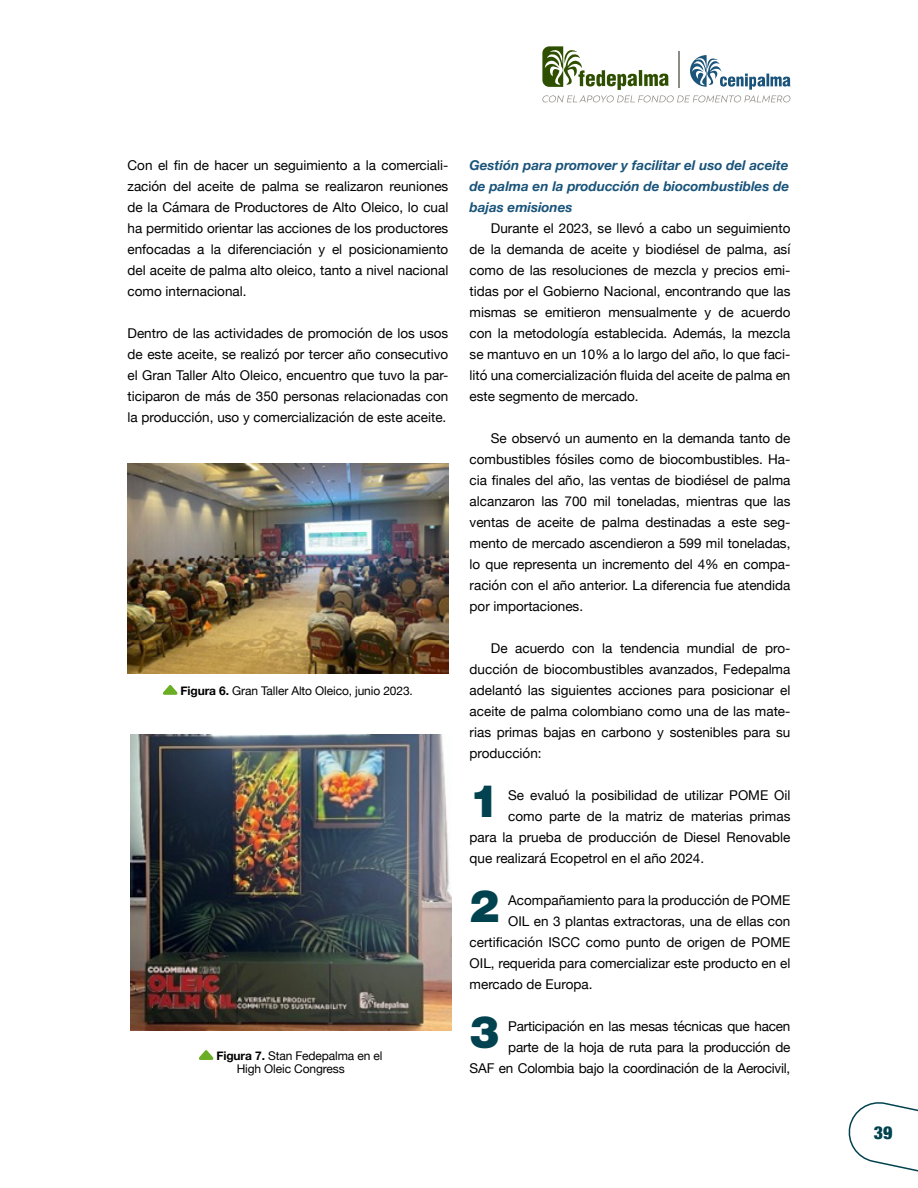
<style>
.page{position:relative;width:918px;height:1188px;background:#fff}
.page>*{position:absolute;margin:0;border:0;box-sizing:border-box;transform-origin:0 0}
.t1{font:900 45px "Helvetica Neue";color:#00424f}
.t2{font:900 condensed 18px "Helvetica Neue";color:#00424f}
.t3{font:13.5px/21px "Helvetica Neue";color:#000;text-align:justify}
.t4{font:italic 700 13.5px/21px "Helvetica Neue";color:#1a547a;text-align:justify}
.t5{font:12px/12.9px "Helvetica Neue";letter-spacing:-.01em;color:#000}
.s1{font-weight:700}
</style>
<div class="page">
<img style="left:128px;top:464px;width:320px;height:210px">
<svg style="left:163px;top:685px;width:15px;height:10px"></svg>
<svg style="left:198px;top:1050px;width:16px;height:10px"></svg>
<img style="left:130px;top:734px;width:321px;height:297px">
<svg style="left:848px;top:1102px;width:70px;height:70px"></svg>
<svg style="left:542px;top:46px;width:249px;height:56px"></svg>
<p class="t3" style="left:128px;top:155px;width:322px">Con el fin de hacer un seguimiento a la comerciali&shy;zación del aceite de palma se realizaron reuniones de la Cámara de Productores de Alto Oleico, lo cual ha permitido orientar las acciones de los productores enfocadas a la diferenciación y el posicionamiento del aceite de palma alto oleico, tanto a nivel nacional como internacional.</p>
<p class="t3" style="left:128px;top:323px;width:322px">Dentro de las actividades de promoción de los usos de este aceite, se realizó por tercer año consecutivo el Gran Taller Alto Oleico, encuentro que tuvo la par&shy;ticiparon de más de 350 personas relacionadas con la producción, uso y comercialización de este aceite.</p>
<p class="t5" style="left:181px;top:685px;width:234px"><span class="s1">Figura 6.</span> Gran Taller Alto Oleico, junio 2023.</p>
<p class="t5" style="left:237px;top:1050px;width:147px;text-indent:-20px"><span class="s1">Figura 7.</span> Stan Fedepalma en el<br>High Oleic Congress</p>
<p class="t4" style="left:470px;top:155px;width:321px">Gestión para promover y facilitar el uso del aceite de palma en la producción de biocombustibles de bajas emisiones</p>
<p class="t3" style="left:470px;top:218px;width:322px;text-indent:21px">Durante el 2023, se llevó a cabo un seguimiento de la demanda de aceite y biodiésel de palma, así como de las resoluciones de mezcla y precios emi&shy;tidas por el Gobierno Nacional, encontrando que las mismas se emitieron mensualmente y de acuerdo con la metodología establecida. Además, la mezcla se mantuvo en un 10% a lo largo del año, lo que faci&shy;litó una comercialización fluida del aceite de palma en este segmento de mercado.</p>
<p class="t3" style="left:470px;top:428px;width:322px;text-indent:21px">Se observó un aumento en la demanda tanto de combustibles fósiles como de biocombustibles. Ha&shy;cia finales del año, las ventas de biodiésel de palma alcanzaron las 700 mil toneladas, mientras que las ventas de aceite de palma destinadas a este seg&shy;mento de mercado ascendieron a 599 mil toneladas, lo que representa un incremento del 4% en compa&shy;ración con el año anterior. La diferencia fue atendida por importaciones.</p>
<p class="t3" style="left:470px;top:638px;width:322px;text-indent:21px">De acuerdo con la tendencia mundial de pro&shy;ducción de biocombustibles avanzados, Fedepalma adelantó las siguientes acciones para posicionar el aceite de palma colombiano como una de las mate&shy;rias primas bajas en carbono y sostenibles para su producción:</p>
<p class="t3" style="left:508px;top:785px;width:284px">Se evaluó la posibilidad de utilizar POME Oil</p>
<p class="t3" style="left:508px;top:806px;width:284px">como parte de la matriz de materias primas</p>
<p class="t3" style="left:470px;top:827px;width:322px">para la prueba de producción de Diesel Renovable</p>
<p class="t3" style="left:470px;top:848px;width:236px">que realizará Ecopetrol en el año 2024.</p>
<p class="t3" style="left:508px;top:890px;width:284px">Acompañamiento para la producción de POME</p>
<p class="t3" style="left:508px;top:911px;width:284px">OIL en 3 plantas extractoras, una de ellas con</p>
<p class="t3" style="left:470px;top:932px;width:322px">certificación ISCC como punto de origen de POME</p>
<p class="t3" style="left:470px;top:953px;width:322px">OIL, requerida para comercializar este producto en el</p>
<p class="t3" style="left:470px;top:974px;width:124px">mercado de Europa.</p>
<p class="t3" style="left:470px;top:1016px;width:322px;text-align:right">Participación en las mesas técnicas que hacen<br>parte de la hoja de ruta para la producción de<br>SAF en Colombia bajo la coordinación de la Aerocivil,</p>
<h1 class="t1" style="left:470px;top:774px;width:32px">1</h1>
<h1 class="t1" style="left:470px;top:879px;width:32px">2</h1>
<h1 class="t1" style="left:470px;top:1005px;width:32px">3</h1>
<h2 class="t2" style="left:874px;top:1118px;width:20px">39</h2>
</div>
